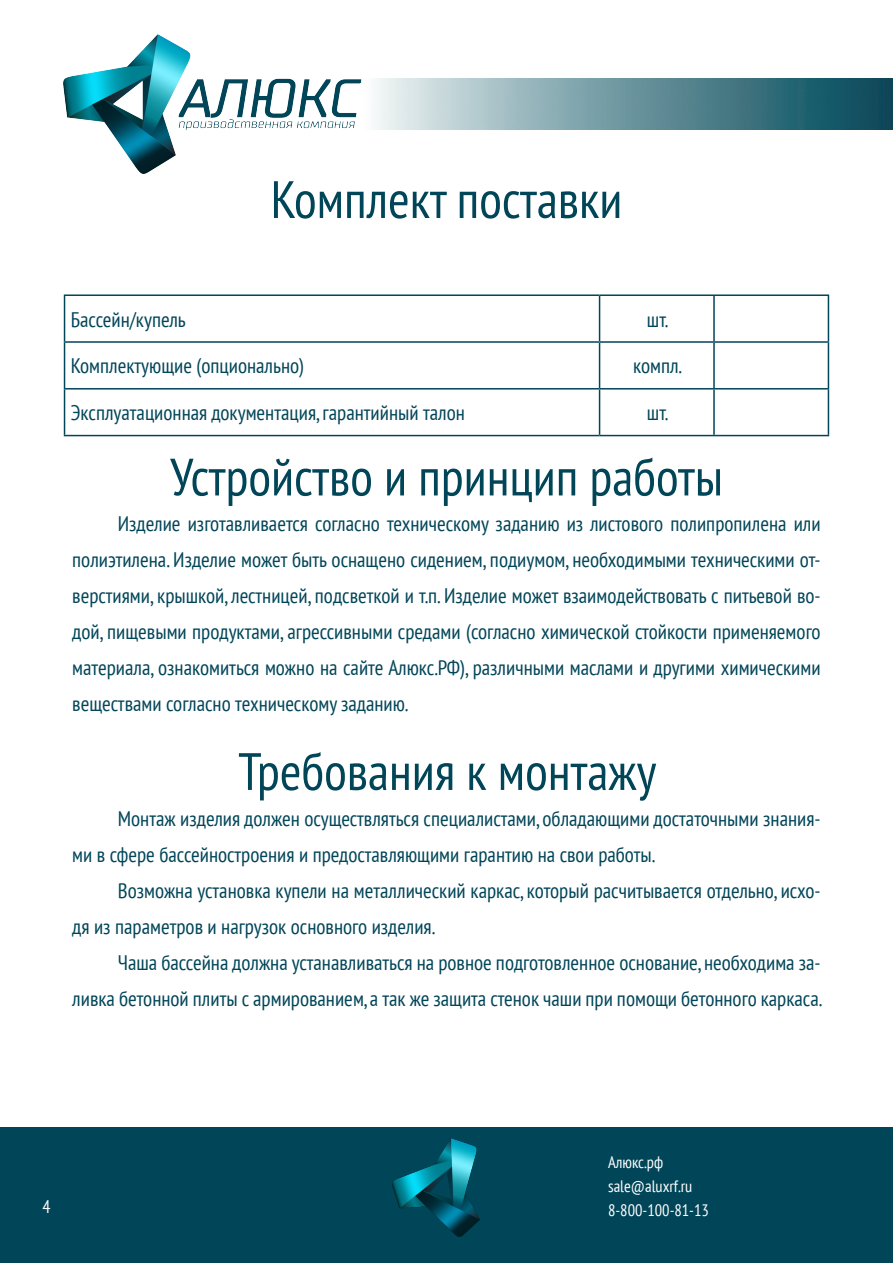
<style>
.page{position:relative;width:893px;height:1263px;background:#fff}
.page>*{position:absolute;margin:0;border:0;box-sizing:border-box;transform-origin:0 0}
.t1{font:condensed 52.5px "PT Sans";color:#014558}
.t2{font:condensed 21px/36px "PT Sans";color:#014558}
.t3{font:condensed 18px "PT Sans";color:#fff}
.t4{font:condensed 16.5px "PT Sans";color:#fff}
</style>
<div class="page">
<div style="left:0;top:1127px;width:893px;height:136px;background:#014558"></div>
<img style="left:64px;top:34px;width:297px;height:140px">
<img style="left:361px;top:79px;width:532px;height:51px">
<img style="left:392px;top:1138px;width:87px;height:98px">
<hr style="left:599px;top:296px;width:1px;height:45px;background:#014558">
<hr style="left:599px;top:343px;width:1px;height:45px;background:#014558">
<hr style="left:599px;top:389px;width:1px;height:46px;background:#014558">
<hr style="left:64px;top:294px;width:536px;height:2px;background:#014558">
<hr style="left:64px;top:296px;width:1px;height:45px;background:#014558">
<hr style="left:600px;top:294px;width:114px;height:2px;background:#014558">
<hr style="left:714px;top:294px;width:115px;height:2px;background:#014558">
<hr style="left:713px;top:296px;width:2px;height:45px;background:#014558">
<hr style="left:828px;top:296px;width:1px;height:45px;background:#014558">
<hr style="left:64px;top:341px;width:536px;height:2px;background:#014558">
<hr style="left:64px;top:343px;width:1px;height:45px;background:#014558">
<hr style="left:600px;top:341px;width:114px;height:2px;background:#014558">
<hr style="left:714px;top:341px;width:115px;height:2px;background:#014558">
<hr style="left:713px;top:343px;width:2px;height:45px;background:#014558">
<hr style="left:828px;top:343px;width:1px;height:45px;background:#014558">
<hr style="left:64px;top:388px;width:536px;height:1px;background:#014558">
<hr style="left:64px;top:389px;width:1px;height:46px;background:#014558">
<hr style="left:600px;top:388px;width:114px;height:1px;background:#014558">
<hr style="left:714px;top:388px;width:115px;height:1px;background:#014558">
<hr style="left:713px;top:389px;width:2px;height:46px;background:#014558">
<hr style="left:828px;top:389px;width:1px;height:46px;background:#014558">
<hr style="left:64px;top:435px;width:536px;height:1px;background:#014558">
<hr style="left:600px;top:435px;width:114px;height:1px;background:#014558">
<hr style="left:714px;top:435px;width:115px;height:1px;background:#014558">
<p class="t1" style="left:271px;top:166px;width:353px">Комплект поставки</p>
<p class="t2" style="left:71px;top:301px;width:117px">Бассейн/купель</p>
<p class="t2" style="left:647px;top:301px;width:23px">шт.</p>
<p class="t2" style="left:71px;top:347px;width:235px">Комплектующие (опционально)</p>
<p class="t2" style="left:633px;top:347px;width:50px">компл.</p>
<p class="t2" style="left:71px;top:394px;width:396px">Эксплуатационная документация, гарантийный талон</p>
<p class="t2" style="left:647px;top:394px;width:23px">шт.</p>
<p class="t1" style="left:170px;top:443px;width:555px">Устройство и принцип работы</p>
<p class="t2" style="left:72px;top:505px;width:750px;text-align:justify;text-indent:45px">Изделие изготавливается согласно техническому заданию из листового полипропилена или полиэтилена. Изделие может быть оснащено сидением, подиумом, необходимыми техническими от&shy;верстиями, крышкой, лестницей, подсветкой и т.п. Изделие может взаимодействовать с питьевой во&shy;дой, пищевыми продуктами, агрессивными средами (согласно химической стойкости применяемого материала, ознакомиться можно на сайте Алюкс.РФ), различными маслами и другими химическими веществами согласно техническому заданию.</p>
<p class="t1" style="left:238px;top:738px;width:420px">Требования к монтажу</p>
<p class="t2" style="left:72px;top:800px;width:750px;text-indent:45px">Монтаж изделия должен осуществляться специалистами, обладающими достаточными знания&shy;ми в сфере бассейностроения и предоставляющими гарантию на свои работы.</p>
<p class="t2" style="left:72px;top:872px;width:750px;text-indent:45px">Возможна установка купели на металлический каркас, который расчитывается отдельно, исхо&shy;дя из параметров и нагрузок основного изделия.</p>
<p class="t2" style="left:72px;top:944px;width:751px;text-align:right">Чаша бассейна должна устанавливаться на ровное подготовленное основание, необходима за&shy;ливка бетонной плиты с армированием, а так же защита стенок чаши при помощи бетонного каркаса.</p>
<p class="t3" style="left:43px;top:1195px;width:10px">4</p>
<p class="t4" style="left:608px;top:1151px;width:56px">Алюкс.рф</p>
<p class="t4" style="left:608px;top:1175px;width:86px">sale@aluxrf.ru</p>
<p class="t4" style="left:608px;top:1199px;width:102px">8-800-100-81-13</p>
</div>
